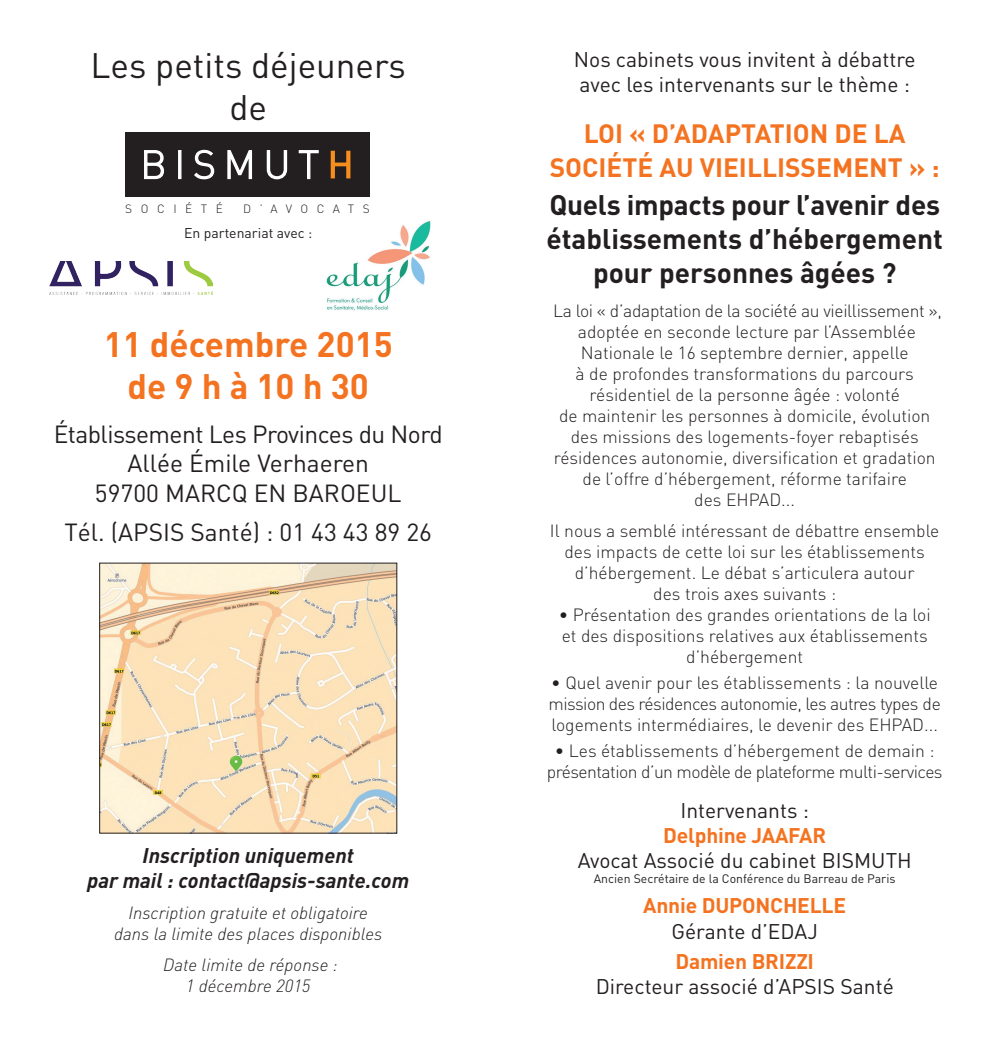
<style>
.page{position:relative;width:993px;height:1042px;background:#fff}
.page>*{position:absolute;margin:0;border:0;box-sizing:border-box;transform-origin:0 0}
.t1{font:700 35px/42px "DIN";color:#f47321;text-align:center}
.t2{font:35px/42px "DIN";color:#231f20;text-align:center}
.t3{font:700 28px/33.6px "DIN";color:#231f20;text-align:center}
.t4{font:700 26.25px/33.6px "DIN";color:#f47321;text-align:center}
.t5{font:24.5px/29.4px "DIN";letter-spacing:-.02em;color:#231f20;text-align:center}
.t6{font:24.5px "DIN";color:#231f20}
.t7{font:21px/25.2px "DIN";color:#231f20}
.t8{font:italic 700 21px/25.2px "DIN";color:#231f20;text-align:center}
.t9{font:700 21px "DIN";letter-spacing:-.01em;color:#f47321}
.t10{font:300 17.5px/21px "DIN";color:#231f20;text-align:center}
.t11{font:italic 300 17.5px/21px "DIN";color:#231f20;text-align:center}
.t12{font:300 17.5px/21px "DIN";letter-spacing:-.03em;color:#231f20;text-align:center}
.t13{font:14px "DIN";color:#231f20}
.t14{font:12.25px "DIN";color:#231f20}
.t15{font:300 11.9px "DIN";letter-spacing:.72em;color:#231f20}
</style>
<div class="page">
<img style="left:101px;top:565px;width:294px;height:266px">
<img style="left:326px;top:221px;width:105px;height:90px">
<img style="left:50px;top:261px;width:163px;height:33px">
<div style="left:125px;top:132px;width:244px;height:65px;background:#231f20"></div>
<svg style="left:144px;top:150px;width:21px;height:30px"></svg>
<div style="left:178px;top:150px;width:3px;height:29px;background:#fff;border:1px solid #fff"></div>
<svg style="left:194px;top:149px;width:21px;height:31px"></svg>
<svg style="left:227px;top:150px;width:25px;height:30px"></svg>
<svg style="left:266px;top:150px;width:22px;height:30px"></svg>
<svg style="left:298px;top:150px;width:21px;height:30px"></svg>
<svg style="left:330px;top:151px;width:20px;height:27px"></svg>
<h1 class="t2" style="left:90px;top:44px;width:317px">Les petits déjeuners de</h1>
<p class="t15" style="left:125px;top:201px;width:99px">SOCIÉTÉ</p>
<p class="t15" style="left:243px;top:201px;width:128px">D’AVOCATS</p>
<p class="t13" style="left:184px;top:225px;width:130px">En partenariat avec :</p>
<h1 class="t1" style="left:104px;top:321px;width:290px">11 décembre 2015 de 9 h à 10 h 30</h1>
<h3 class="t5" style="left:54px;top:419px;width:390px">Établissement Les Provinces du Nord<br>Allée Émile Verhaeren<br>59700 MARCQ EN BAROEUL</h3>
<h3 class="t6" style="left:64px;top:517px;width:369px">Tél. (APSIS Santé) : 01 43 43 89 26</h3>
<p class="t8" style="left:87px;top:842px;width:323px">Inscription uniquement<br>par mail : contact@apsis-sante.com</p>
<p class="t11" style="left:114px;top:902px;width:269px">Inscription gratuite et obligatoire dans la limite des places disponibles</p>
<p class="t11" style="left:163px;top:954px;width:176px">Date limite de réponse :<br>1 décembre 2015</p>
<p class="t7" style="left:573px;top:46px;width:343px">Nos cabinets vous invitent à débattre avec les intervenants sur le thème :</p>
<h3 class="t4" style="left:549px;top:116px;width:391px">LOI « D’ADAPTATION DE LA<br>SOCIÉTÉ AU VIEILLISSEMENT » :</h3>
<h2 class="t3" style="left:546px;top:187px;width:398px">Quels impacts pour l’avenir des établissements d’hébergement pour personnes âgées ?</h2>
<p class="t10" style="left:553px;top:300px;width:390px">La loi « d’adaptation de la société au vieillissement », adoptée en seconde lecture par l’Assemblée Nationale le 16 septembre dernier, appelle<br>à de profondes transformations du parcours résidentiel de la personne âgée : volonté<br>de maintenir les personnes à domicile, évolution des missions des logements-foyer rebaptisés résidences autonomie, diversification et gradation de l’offre d’hébergement, réforme tarifaire<br>des EHPAD...</p>
<p class="t10" style="left:549px;top:520px;width:391px">Il nous a semblé intéressant de débattre ensemble des impacts de cette loi sur les établissements d’hébergement. Le débat s’articulera autour<br>des trois axes suivants :</p>
<p class="t10" style="left:558px;top:604px;width:373px">• Présentation des grandes orientations de la loi et des dispositions relatives aux établissements d’hébergement</p>
<p class="t10" style="left:548px;top:672px;width:394px;text-align:left">• Quel avenir pour les établissements : la nouvelle mission des résidences autonomie, les autres types de logements intermédiaires, le devenir des EHPAD...</p>
<p class="t12" style="left:546px;top:740px;width:397px">• Les établissements d’hébergement de demain : présentation d’un modèle de plateforme multi-services</p>
<p class="t7" style="left:680px;top:797px;width:130px">Intervenants :</p>
<p class="t9" style="left:663px;top:822px;width:164px">Delphine JAAFAR</p>
<p class="t7" style="left:577px;top:848px;width:335px">Avocat Associé du cabinet BISMUTH</p>
<p class="t14" style="left:593px;top:871px;width:303px">Ancien Secrétaire de la Conférence du Barreau de Paris</p>
<p class="t9" style="left:643px;top:892px;width:204px">Annie DUPONCHELLE</p>
<p class="t7" style="left:671px;top:918px;width:148px">Gérante d’EDAJ</p>
<p class="t9" style="left:675px;top:947px;width:140px">Damien BRIZZI</p>
<p class="t7" style="left:595px;top:973px;width:299px">Directeur associé d’APSIS Santé</p>
</div>
